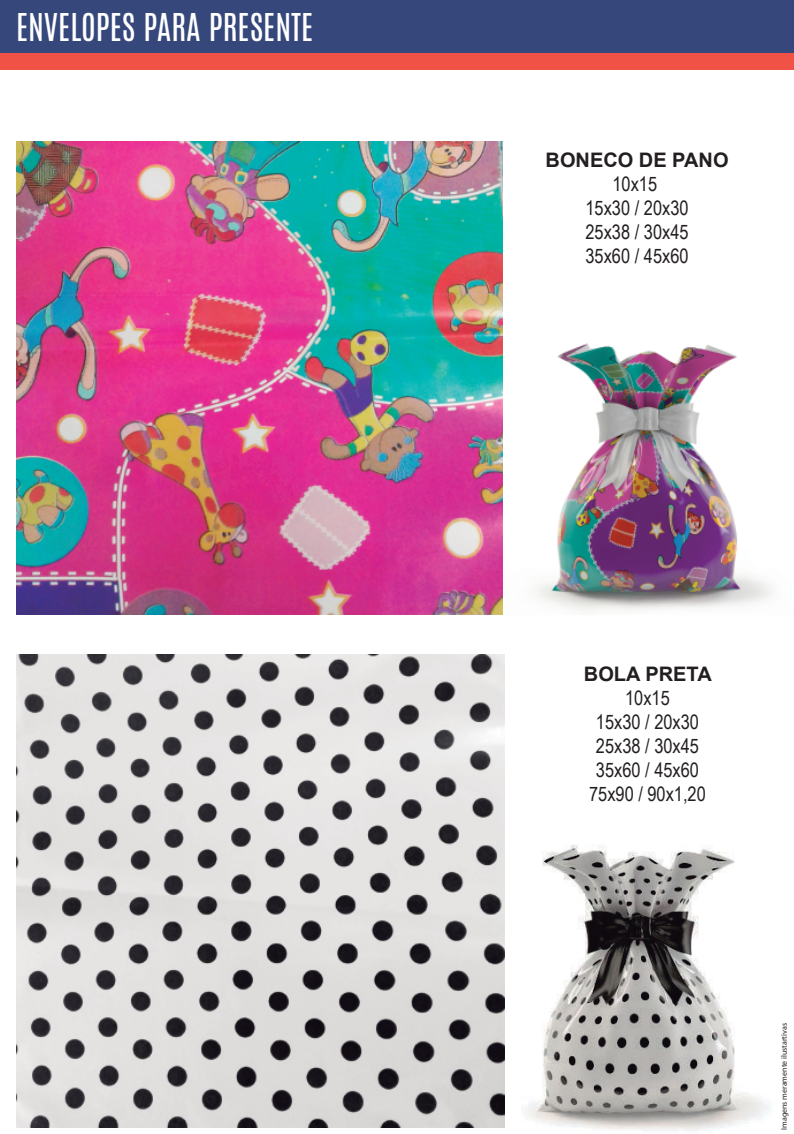
<style>
.page{position:relative;width:794px;height:1134px;background:#fff}
.page>*{position:absolute;margin:0;border:0;box-sizing:border-box;transform-origin:0 0}
.t1{font:32px "Antonio";color:#fff}
.t2{font:20px/24px "Arial Narrow";color:#231f20;text-align:center}
.t3{font:700 20px "Arial";color:#231f20}
.t4{font:8px "Myriad Pro";color:#231f20}
</style>
<div class="page">
<div style="left:0;top:0;width:794px;height:56px;background:#35477b"></div>
<div style="left:0;top:53px;width:794px;height:17px;background:#f05246"></div>
<img style="left:16px;top:141px;width:487px;height:473px">
<img style="left:535px;top:343px;width:237px;height:268px">
<img style="left:16px;top:654px;width:489px;height:474px">
<img style="left:526px;top:844px;width:244px;height:288px">
<h1 class="t1" style="left:16px;top:4px;width:299px">ENVELOPES PARA PRESENTE</h1>
<p class="t3" style="left:545px;top:146px;width:184px">BONECO DE PANO</p>
<p class="t2" style="left:585px;top:171px;width:105px">10x15<br>15x30 / 20x30<br>25x38 / 30x45<br>35x60 / 45x60</p>
<p class="t3" style="left:584px;top:659px;width:129px">BOLA PRETA</p>
<p class="t2" style="left:589px;top:685px;width:118px">10x15<br>15x30 / 20x30<br>25x38 / 30x45<br>35x60 / 45x60<br>75x90 / 90x1,20</p>
<p class="t4" style="left:779px;top:1130px;width:108px;rotate:-90deg">Imagens meramente ilustartivas</p>
</div>
